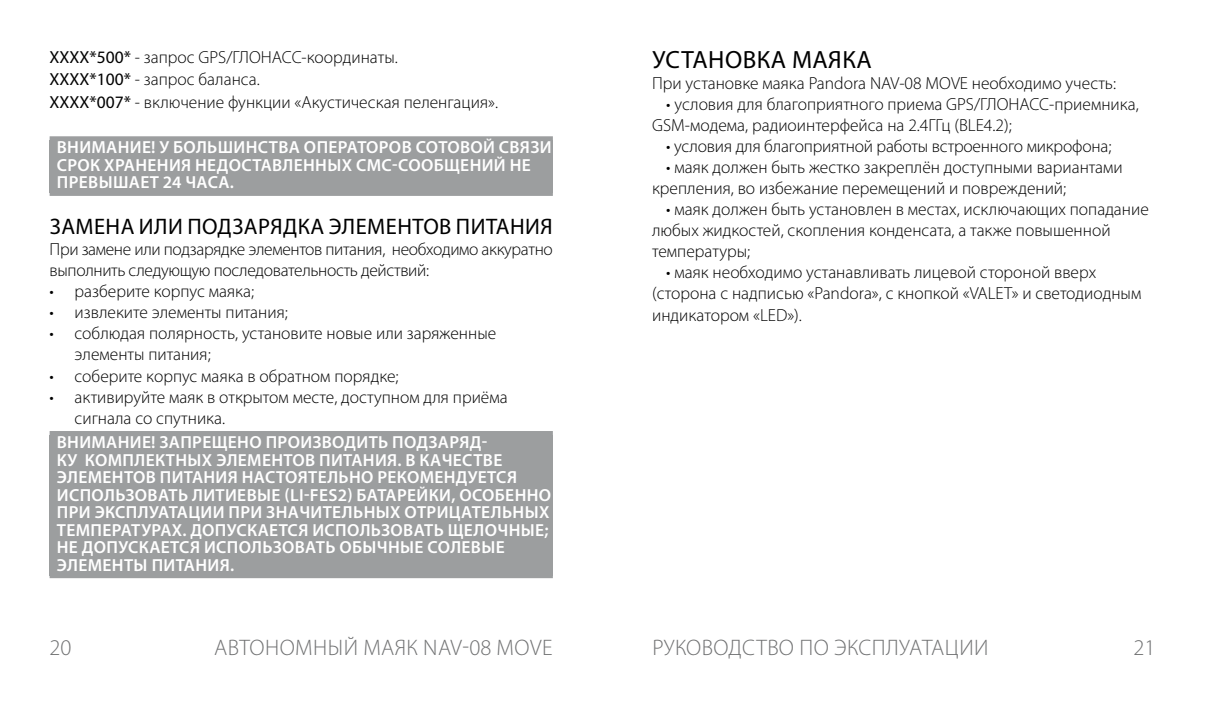
<style>
.page{position:relative;width:1205px;height:709px;background:#fff}
.page>*{position:absolute;margin:0;border:0;box-sizing:border-box;transform-origin:0 0}
.t1{font:25px "Myriad Pro";letter-spacing:.02em;color:#000}
.t2{font:300 22.5px "Myriad Pro";letter-spacing:.02em;color:#707172}
.t3{font:22.5px "Myriad Pro";letter-spacing:.02em;color:#000}
.t4{font:300 17.5px/21px "Myriad Pro";color:#000}
.t5{font:600 17.5px/17.5px "Myriad Pro";letter-spacing:.02em;color:#fff}
.t6{font:300 17.5px/21px "Myriad Pro";letter-spacing:-.02em;color:#000}
.s1{font-weight:400}
</style>
<div class="page">
<div style="left:50px;top:140px;width:503px;height:53px;background:#9c9e9f"></div>
<div style="left:50px;top:136px;width:503px;height:10px;background:#9c9e9f"></div>
<div style="left:50px;top:188px;width:503px;height:8px;background:#9c9e9f"></div>
<div style="left:50px;top:435px;width:503px;height:140px;background:#9c9e9f"></div>
<div style="left:50px;top:431px;width:503px;height:10px;background:#9c9e9f"></div>
<div style="left:50px;top:570px;width:503px;height:8px;background:#9c9e9f"></div>
<p class="t4" style="left:50px;top:45px;width:450px;line-height:22.5px"><span class="s1">ХХХХ*500*</span> - запрос GPS/ГЛОНАСС-координаты.<br><span class="s1">ХХХХ*100*</span> - запрос баланса.<br><span class="s1">ХХХХ*007*</span> - включение функции «Акустическая пеленгация».</p>
<p class="t5" style="left:57px;top:138px;width:496px">ВНИМАНИЕ! У БОЛЬШИНСТВА ОПЕРАТОРОВ СОТОВОЙ СВЯЗИ<br>СРОК ХРАНЕНИЯ НЕДОСТАВЛЕННЫХ СМС-СООБЩЕНИЙ НЕ<br>ПРЕВЫШАЕТ 24 ЧАСА.</p>
<p class="t3" style="left:50px;top:213px;width:504px">ЗАМЕНА ИЛИ ПОДЗАРЯДКА ЭЛЕМЕНТОВ ПИТАНИЯ</p>
<p class="t6" style="left:50px;top:239px;width:505px">При замене или подзарядке элементов питания, необходимо аккуратно выполнить следующую последовательность действий:</p>
<p class="t4" style="left:50px;top:281px;width:206px">• разберите корпус маяка;</p>
<p class="t4" style="left:50px;top:302px;width:240px">• извлеките элементы питания;</p>
<p class="t4" style="left:75px;top:323px;width:423px;text-indent:-25px">• соблюдая полярность, установите новые или заряженные элементы питания;</p>
<p class="t4" style="left:50px;top:365px;width:350px">• соберите корпус маяка в обратном порядке;</p>
<p class="t4" style="left:75px;top:386px;width:434px;text-indent:-25px">• активируйте маяк в открытом месте, доступном для приёма сигнала со спутника.</p>
<p class="t5" style="left:57px;top:433px;width:496px">ВНИМАНИЕ! ЗАПРЕЩЕНО ПРОИЗВОДИТЬ ПОДЗАРЯД-<br>КУ КОМПЛЕКТНЫХ ЭЛЕМЕНТОВ ПИТАНИЯ. В КАЧЕСТВЕ ЭЛЕМЕНТОВ ПИТАНИЯ НАСТОЯТЕЛЬНО РЕКОМЕНДУЕТСЯ ИСПОЛЬЗОВАТЬ ЛИТИЕВЫЕ (LI-FES2) БАТАРЕЙКИ, ОСОБЕННО ПРИ ЭКСПЛУАТАЦИИ ПРИ ЗНАЧИТЕЛЬНЫХ ОТРИЦАТЕЛЬНЫХ ТЕМПЕРАТУРАХ. ДОПУСКАЕТСЯ ИСПОЛЬЗОВАТЬ ЩЕЛОЧНЫЕ; НЕ ДОПУСКАЕТСЯ ИСПОЛЬЗОВАТЬ ОБЫЧНЫЕ СОЛЕВЫЕ ЭЛЕМЕНТЫ ПИТАНИЯ.</p>
<h1 class="t1" style="left:652px;top:45px;width:221px">УСТАНОВКА МАЯКА</h1>
<p class="t4" style="left:652px;top:73px;width:465px">При установке маяка Pandora NAV-08 MOVE необходимо учесть:</p>
<p class="t4" style="left:652px;top:94px;width:488px;text-indent:14px">• условия для благоприятного приема GPS/ГЛОНАСС-приемника,<br>GSM-модема, радиоинтерфейса на 2.4ГГц (BLE4.2);</p>
<p class="t4" style="left:666px;top:136px;width:447px">• условия для благоприятной работы встроенного микрофона;</p>
<p class="t4" style="left:652px;top:157px;width:472px;text-indent:14px">• маяк должен быть жестко закреплён доступными вариантами крепления, во избежание перемещений и повреждений;</p>
<p class="t4" style="left:652px;top:199px;width:498px;text-indent:14px">• маяк должен быть установлен в местах, исключающих попадание любых жидкостей, скопления конденсата, а также повышенной температуры;</p>
<p class="t4" style="left:652px;top:262px;width:491px;text-indent:14px">• маяк необходимо устанавливать лицевой стороной вверх (сторона с надписью «Pandora», с кнопкой «VALET» и светодиодным индикатором «LED»).</p>
<p class="t2" style="left:50px;top:633px;width:23px">20</p>
<p class="t2" style="left:214px;top:634px;width:340px">АВТОНОМНЫЙ МАЯК NAV-08 MOVE</p>
<p class="t2" style="left:652px;top:634px;width:338px">РУКОВОДСТВО ПО ЭКСПЛУАТАЦИИ</p>
<p class="t2" style="left:1133px;top:633px;width:23px">21</p>
</div>
